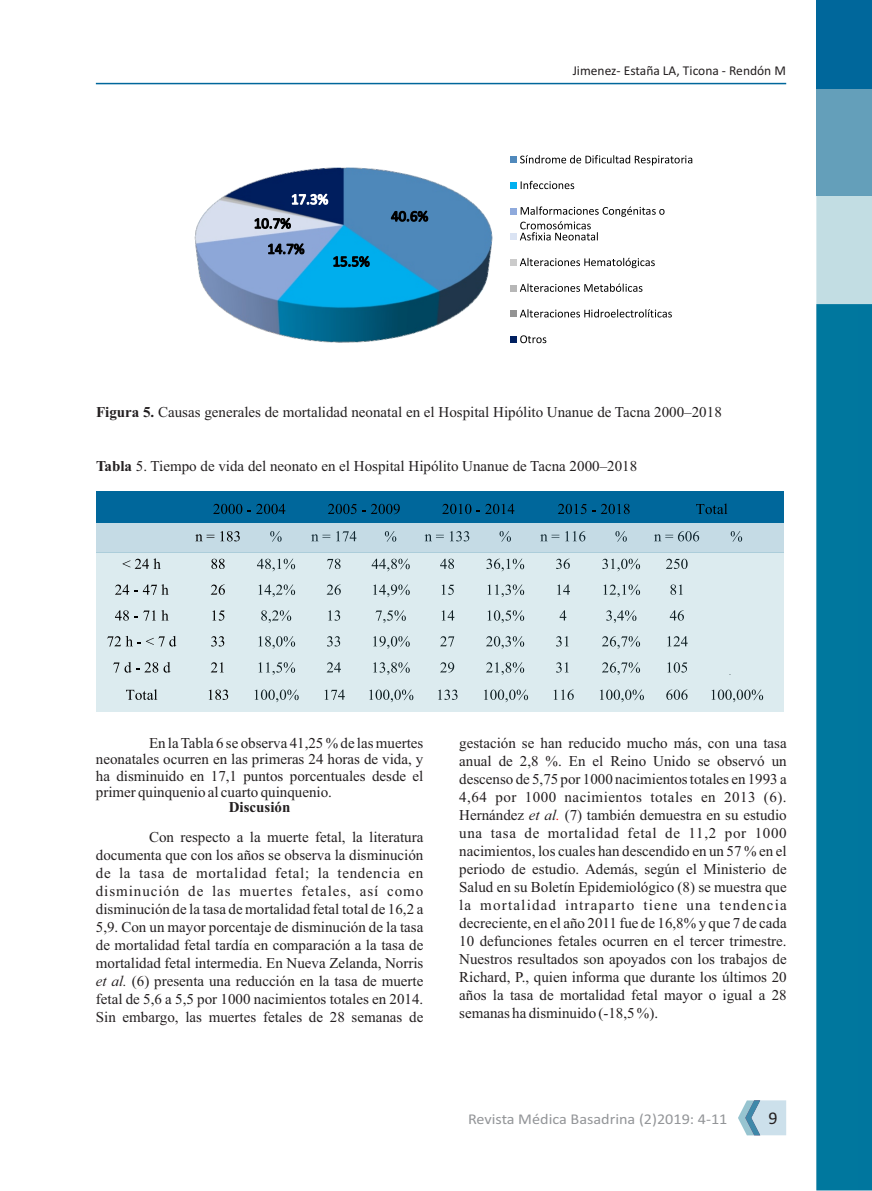
<style>
.page{position:relative;width:872px;height:1191px;background:#fff}
.page>*{position:absolute;margin:0;border:0;box-sizing:border-box;transform-origin:0 0}
.t1{font:18px "Calibri";color:#231f20}
.t2{font:15px/18px "Times New Roman";color:#231f20;text-align:justify}
.t3{font:15px "Calibri";color:#939598;scale:1.08 1}
.t4{font:700 15px "Times New Roman";color:#231f20}
.t5{font:13.5px "Calibri";color:#231f20}
.s1{font-weight:700}
.s2{font-style:italic}
.s3{font-style:italic;color:#f00}
</style>
<div class="page">
<div style="left:96px;top:492px;width:688px;height:31px;background:#00679b"></div>
<img style="left:194px;top:167px;width:389px;height:177px">
<svg style="left:390px;top:204px;width:39px;height:23px"></svg>
<svg style="left:333px;top:253px;width:37px;height:18px"></svg>
<svg style="left:267px;top:240px;width:38px;height:19px"></svg>
<svg style="left:254px;top:190px;width:75px;height:43px;background:#637498"></svg>
<div style="left:510px;top:156px;width:6px;height:7px;background:#5089bc"></div>
<svg style="left:520px;top:155px;width:172px;height:10px"></svg>
<div style="left:510px;top:182px;width:6px;height:7px;background:#00b0f0"></div>
<svg style="left:520px;top:181px;width:54px;height:8px"></svg>
<svg style="left:510px;top:206px;width:154px;height:34px"></svg>
<div style="left:510px;top:259px;width:6px;height:7px;background:#cbcbcb"></div>
<svg style="left:520px;top:258px;width:135px;height:10px"></svg>
<svg style="left:510px;top:283px;width:132px;height:9px"></svg>
<div style="left:510px;top:310px;width:6px;height:7px;background:#939393"></div>
<svg style="left:520px;top:309px;width:152px;height:8px"></svg>
<div style="left:510px;top:336px;width:6px;height:7px;background:#002060"></div>
<svg style="left:520px;top:335px;width:26px;height:8px"></svg>
<svg style="left:213px;top:504px;width:72px;height:10px"></svg>
<svg style="left:328px;top:504px;width:28px;height:10px"></svg>
<svg style="left:362px;top:504px;width:38px;height:10px"></svg>
<svg style="left:442px;top:504px;width:72px;height:10px"></svg>
<svg style="left:558px;top:504px;width:28px;height:10px"></svg>
<svg style="left:592px;top:504px;width:37px;height:10px"></svg>
<svg style="left:696px;top:503px;width:31px;height:11px"></svg>
<div style="left:97px;top:553px;width:687px;height:159px;background:#539eb1;opacity:.2"></div>
<div style="left:97px;top:523px;width:687px;height:30px;background:#c5dbe5"></div>
<svg style="left:195px;top:531px;width:45px;height:10px"></svg>
<svg style="left:122px;top:558px;width:39px;height:11px"></svg>
<svg style="left:211px;top:559px;width:14px;height:10px"></svg>
<svg style="left:115px;top:584px;width:54px;height:11px"></svg>
<svg style="left:211px;top:584px;width:14px;height:11px"></svg>
<svg style="left:115px;top:610px;width:54px;height:10px"></svg>
<svg style="left:212px;top:610px;width:12px;height:10px"></svg>
<svg style="left:107px;top:636px;width:69px;height:10px"></svg>
<svg style="left:211px;top:636px;width:13px;height:10px"></svg>
<svg style="left:113px;top:662px;width:58px;height:10px"></svg>
<svg style="left:211px;top:662px;width:13px;height:10px"></svg>
<svg style="left:126px;top:689px;width:31px;height:11px"></svg>
<svg style="left:209px;top:689px;width:19px;height:11px"></svg>
<div style="left:816px;top:0;width:56px;height:89px;background:#00679b"></div>
<div style="left:816px;top:89px;width:56px;height:107px;background:#649fba"></div>
<div style="left:816px;top:196px;width:56px;height:108px;background:#c2dde3"></div>
<svg style="left:816px;top:304px;width:56px;height:886px;background:#067aa0"></svg>
<svg style="left:738px;top:1100px;width:48px;height:35px;background:#b7d2df"></svg>
<hr style="left:96px;top:83px;width:690px;height:1px;background:#00679b">
<p class="t5" style="left:572px;top:65px;width:215px">Jimenez- Estaña LA, Ticona - Rendón M</p>
<p class="t2" style="left:96px;top:404px;width:627px"><span class="s1">Figura 5.</span> Causas generales de mortalidad neonatal en el Hospital Hipólito Unanue de Tacna 2000–2018</p>
<p class="t2" style="left:96px;top:458px;width:542px"><span class="s1">Tabla</span> 5. Tiempo de vida del neonato en el Hospital Hipólito Unanue de Tacna 2000–2018</p>
<p class="t2" style="left:96px;top:736px;width:329px;line-height:16.5px;text-indent:53px">En la Tabla 6 se observa 41,25 % de las muertes neonatales ocurren en las primeras 24 horas de vida, y ha disminuido en 17,1 puntos porcentuales desde el primer quinquenio al cuarto quinquenio.</p>
<p class="t2" style="left:96px;top:829px;width:329px;text-indent:53px">Con respecto a la muerte fetal, la literatura documenta que con los años se observa la disminución de la tasa de mortalidad fetal; la tendencia en disminución de las muertes fetales, así como disminución de la tasa de mortalidad fetal total de 16,2 a 5,9. Con un mayor porcentaje de disminución de la tasa de mortalidad fetal tardía en comparación a la tasa de mortalidad fetal intermedia. En Nueva Zelanda, Norris <span class="s2">et al.</span> (6) presenta una reducción en la tasa de muerte fetal de 5,6 a 5,5 por 1000 nacimientos totales en 2014.<br>Sin embargo, las muertes fetales de 28 semanas de</p>
<p class="t4" style="left:229px;top:802px;width:63px">Discusión</p>
<p class="t2" style="left:459px;top:735px;width:329px">gestación se han reducido mucho más, con una tasa anual de 2,8 %. En el Reino Unido se observó un descenso de 5,75 por 1000 nacimientos totales en 1993 a 4,64 por 1000 nacimientos totales en 2013 (6).<br>Hernández <span class="s2">et al</span><span class="s3">.</span> (7) también demuestra en su estudio una tasa de mortalidad fetal de 11,2 por 1000 nacimientos, los cuales han descendido en un 57 % en el periodo de estudio. Además, según el Ministerio de Salud en su Boletín Epidemiológico (8) se muestra que la mortalidad intraparto tiene una tendencia decreciente, en el año 2011 fue de 16,8% y que 7 de cada 10 defunciones fetales ocurren en el tercer trimestre.<br>Nuestros resultados son apoyados con los trabajos de Richard, P., quien informa que durante los últimos 20 años la tasa de mortalidad fetal mayor o igual a 28 semanas ha disminuido (-18,5 %).</p>
<p class="t3" style="left:468px;top:1112px;width:242px">Revista Médica Basadrina (2)2019: 4-11</p>
<p class="t1" style="left:768px;top:1111px;width:11px">9</p>
</div>
